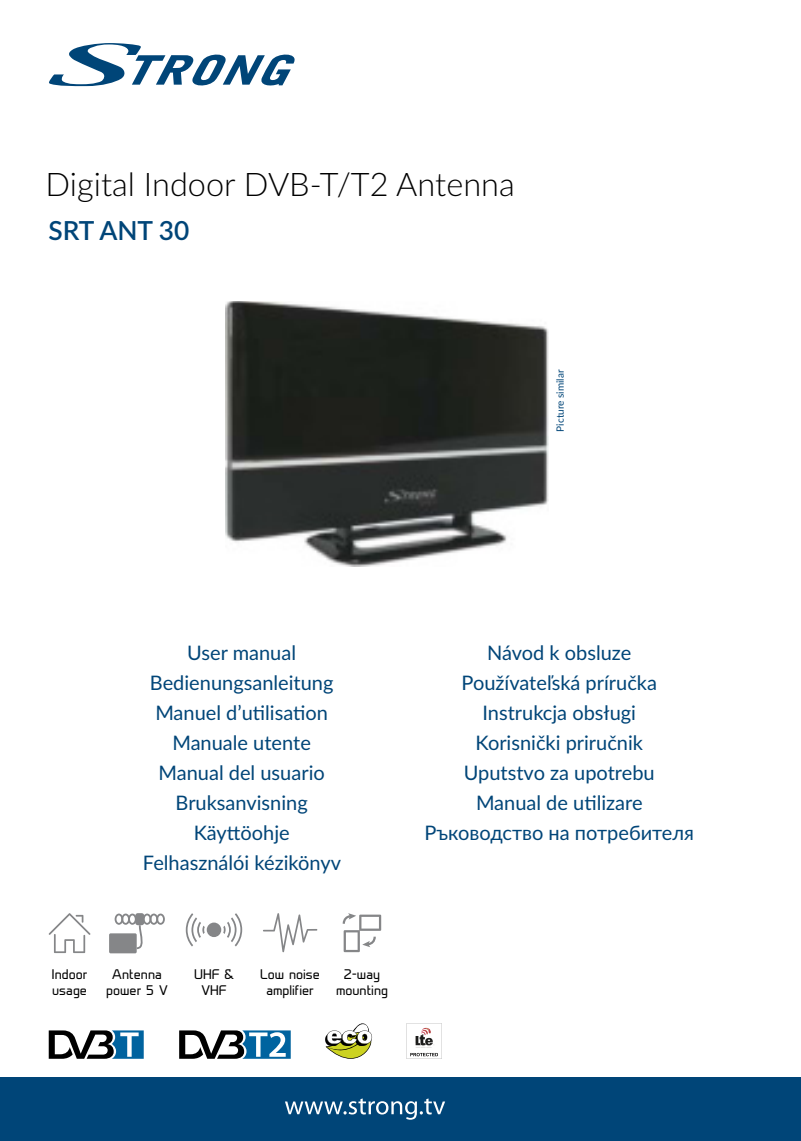
<style>
.page{position:relative;width:801px;height:1141px;background:#fff}
.page>*{position:absolute;margin:0;border:0;box-sizing:border-box;transform-origin:0 0}
.t1{font:300 32.5px "Lato";color:#000}
.t2{font:600 26.25px "Lato";color:#004578}
.t3{font:20px/30px "Lato";color:#004578;text-align:center}
.t4{font:13px/15.5px "Prime";color:#000;text-align:center}
.t5{font:10px "Lato";color:#004578}
</style>
<div class="page">
<svg style="left:49px;top:43px;width:246px;height:44px"></svg>
<div style="left:0;top:1077px;width:801px;height:64px;background:#004578"></div>
<svg style="left:285px;top:1098px;width:160px;height:22px"></svg>
<div style="left:109px;top:933px;width:28px;height:20px;background:#858688;border-radius:2px"></div>
<svg style="left:115px;top:914px;width:50px;height:35px"></svg>
<svg style="left:186px;top:913px;width:19px;height:33px"></svg>
<svg style="left:223px;top:913px;width:19px;height:33px"></svg>
<div style="left:207px;top:923px;width:14px;height:14px;background:#858688;border-radius:50%"></div>
<svg style="left:263px;top:913px;width:54px;height:39px"></svg>
<svg style="left:343px;top:913px;width:38px;height:39px"></svg>
<svg style="left:49px;top:913px;width:41px;height:40px"></svg>
<img style="left:225px;top:301px;width:323px;height:265px">
<svg style="left:179px;top:1030px;width:112px;height:29px"></svg>
<svg style="left:49px;top:1030px;width:95px;height:29px"></svg>
<svg style="left:406px;top:1023px;width:36px;height:36px"></svg>
<svg style="left:325px;top:1023px;width:47px;height:36px"></svg>
<h1 class="t1" style="left:46px;top:172px;width:471px">Digital Indoor DVB-T/T2 Antenna</h1>
<h2 class="t2" style="left:48px;top:216px;width:142px">SRT ANT 30</h2>
<p class="t5" style="left:556px;top:431px;width:63px;rotate:-90deg">Picture similar</p>
<p class="t3" style="left:143px;top:639px;width:200px">User manual<br>Bedienungsanleitung<br>Manuel d’utilisation<br>Manuale utente<br>Manual del usuario<br>Bruksanvisning<br>Käyttöohje<br>Felhasználói kézikönyv</p>
<p class="t3" style="left:424px;top:637px;width:271px">Návod k obsluze<br>Používateľská príručka<br>Instrukcja obsługi<br>Korisnički priručnik<br>Uputstvo za upotrebu<br>Manual de utilizare<br>Ръководство на потребителя</p>
<p class="t4" style="left:52px;top:968px;width:37px;text-align:left">Indoor usage</p>
<p class="t4" style="left:106px;top:968px;width:63px">Antenna power 5 V</p>
<p class="t4" style="left:194px;top:968px;width:41px">UHF &amp;<br>VHF</p>
<p class="t4" style="left:260px;top:968px;width:61px">Low noise amplifier</p>
<p class="t4" style="left:336px;top:968px;width:54px">2-way mounting</p>
</div>
